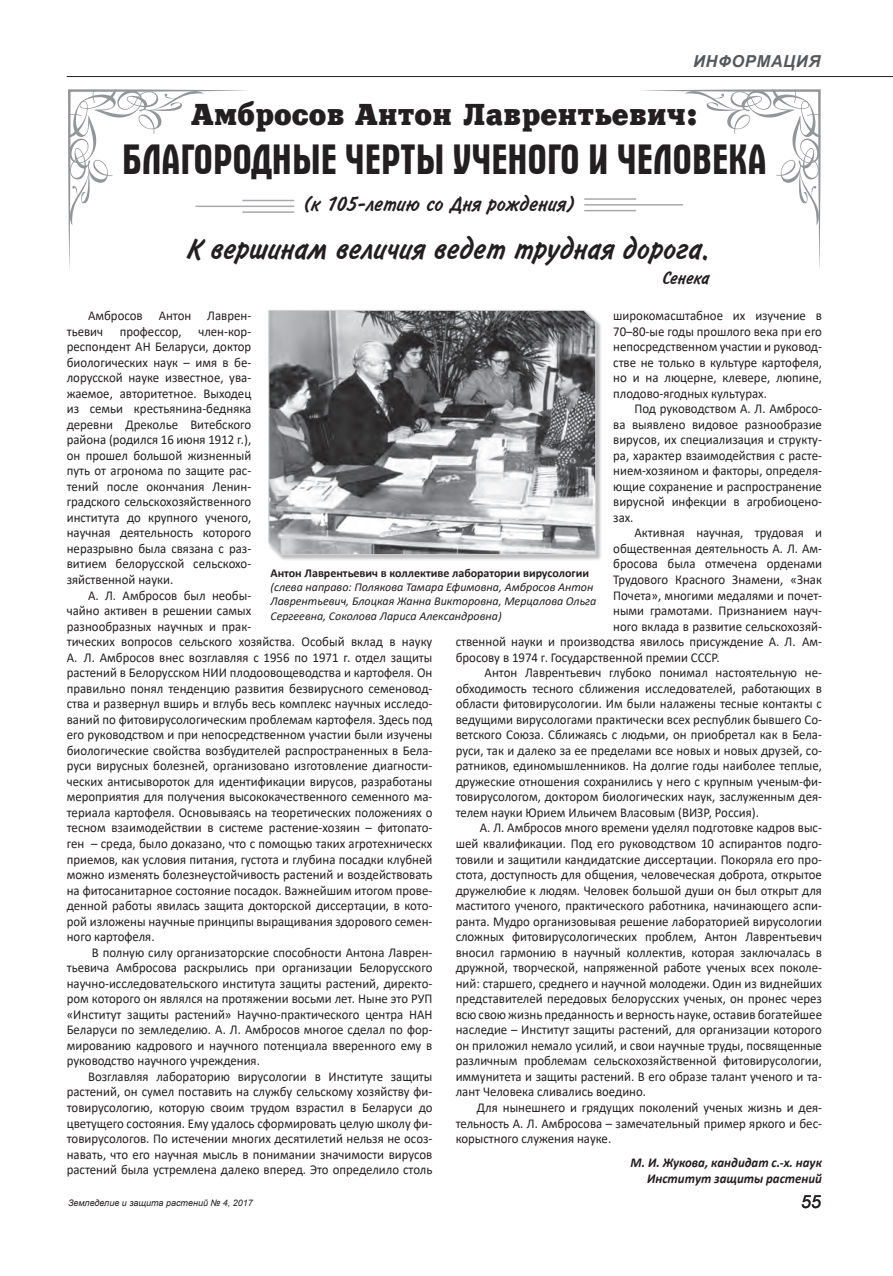
<style>
.page{position:relative;width:893px;height:1276px;background:#fff}
.page>*{position:absolute;margin:0;border:0;box-sizing:border-box;transform-origin:0 0}
.текст{font:42px "A Alterna";color:#231f20;scale:.9 1}
.текст-2{font:30px "Inform CTT";color:#231f20}
.текст-3{font:30px "Xenia CTT";color:#231f20}
.текст-4{font:21px "Inform CTT";color:#231f20}
.текст-5{font:18px "Inform CTT";color:#231f20}
.t1{font:italic 18px "Arial";color:#231f20}
.t2{font:italic 700 16.5px "Arial";letter-spacing:.035em;color:#57585a}
.текст-6{font:13.5px/15.5px "Calibri";color:#231f20;text-align:justify;scale:.95 1}
.текст-7{font:italic 700 13.5px "Calibri";color:#231f20;scale:.95 1}
.t3{font:italic 12px/14.4px "Calibri";color:#231f20}
.t4{font:italic 9px "Arial";color:#231f20}
.s1{font-weight:700;font-style:normal}
</style>
<div class="page">
<hr style="left:67px;top:76px;width:826px;height:1px;background:#231f20">
<div style="left:268px;top:310px;width:334px;height:251px;background:#231f20;opacity:.3"></div>
<svg style="left:268px;top:310px;width:329px;height:245px;background:#8d8e90"></svg>
<svg style="left:642px;top:89px;width:179px;height:180px"></svg>
<svg style="left:68px;top:89px;width:182px;height:179px"></svg>
<hr style="left:196px;top:206px;width:98px;height:1px;background:#a8a9ad">
<hr style="left:242px;top:211px;width:52px;height:2px;background:#a8a9ad">
<hr style="left:242px;top:200px;width:52px;height:1px;background:#a8a9ad">
<hr style="left:584px;top:204px;width:99px;height:2px;background:#a8a9ad">
<hr style="left:584px;top:210px;width:52px;height:1px;background:#a8a9ad">
<hr style="left:584px;top:198px;width:52px;height:2px;background:#a8a9ad">
<p class="t2" style="left:693px;top:50px;width:129px">ИНФОРМАЦИЯ</p>
<p class="текст-3" style="left:191px;top:97px;width:508px">Амбросов Антон Лаврентьевич:</p>
<p class="текст" style="left:122px;top:138px;width:718px">БЛАГОРОДНЫЕ ЧЕРТЫ УЧЕНОГО И ЧЕЛОВЕКА</p>
<p class="текст-4" style="left:302px;top:192px;width:275px">(к 105-летию со Дня рождения)</p>
<p class="текст-2" style="left:186px;top:232px;width:525px">К вершинам величия ведет трудная дорога.</p>
<p class="текст-5" style="left:662px;top:268px;width:49px">Сенека</p>
<p class="текст-6" style="left:67px;top:307px;width:196px;text-indent:21px">Амбросов Антон Лаврен&shy;тьевич профессор, член-кор&shy;респондент АН Беларуси, доктор биологических наук – имя в бе&shy;лорусской науке известное, ува&shy;жаемое, авторитетное. Выходец из семьи крестьянина-бедняка деревни Дреколье Витебского района (родился 16 июня 1912 г.), он прошел большой жизненный путь от агронома по защите рас&shy;тений после окончания Ленин&shy;градского сельскохозяйственного института до крупного ученого, научная деятельность которого неразрывно была связана с раз&shy;витием белорусской сельскохо&shy;зяйственной науки.</p>
<p class="текст-6" style="left:67px;top:587px;width:386px;text-align:left;text-indent:21px">А. Л. Амбросов был необы-<br>чайно активен в решении самых<br>разнообразных научных и прак-<br>тических вопросов сельского хозяйства. Особый вклад в науку А. Л. Амбросов внес возглавляя с 1956 по 1971 г. отдел защиты растений в Белорусском НИИ плодоовощеводства и картофеля. Он правильно понял тенденцию развития безвирусного семеновод&shy;ства и развернул вширь и вглубь весь комплекс научных исследо&shy;ваний по фитовирусологическим проблемам картофеля. Здесь под его руководством и при непосредственном участии были изучены биологические свойства возбудителей распространенных в Бела&shy;руси вирусных болезней, организовано изготовление диагности&shy;ческих антисывороток для идентификации вирусов, разработаны мероприятия для получения высококачественного семенного ма&shy;териала картофеля. Основываясь на теоретических положениях о тесном взаимодействии в системе растение-хозяин – фитопато&shy;ген – среда, было доказано, что с помощью таких агротехническх приемов, как условия питания, густота и глубина посадки клубней можно изменять болезнеустойчивость растений и воздействовать на фитосанитарное состояние посадок. Важнейшим итогом прове&shy;денной работы явилась защита докторской диссертации, в кото&shy;рой изложены научные принципы выращивания здорового семен&shy;ного картофеля.</p>
<p class="текст-6" style="left:67px;top:944px;width:386px;text-indent:25px">В полную силу организаторские способности Антона Лаврен&shy;тьевича Амбросова раскрылись при организации Белорусского научно-исследовательского института защиты растений, директо&shy;ром которого он являлся на протяжении восьми лет. Ныне это РУП «Институт защиты растений» Научно-практического центра НАН Беларуси по земледелию. А. Л. Амбросов многое сделал по фор&shy;мированию кадрового и научного потенциала вверенного ему в руководство научного учреждения.</p>
<p class="текст-6" style="left:67px;top:1068px;width:386px;text-indent:21px">Возглавляя лабораторию вирусологии в Институте защиты растений, он сумел поставить на службу сельскому хозяйству фи&shy;товирусологию, которую своим трудом взрастил в Беларуси до цветущего состояния. Ему удалось сформировать целую школу фи&shy;товирусологов. По истечении многих десятилетий нельзя не осоз&shy;навать, что его научная мысль в понимании значимости вирусов растений была устремлена далеко вперед. Это определило столь</p>
<p class="текст-6" style="left:613px;top:307px;width:221px">широкомасштабное их изучение в 70–80-ые годы прошлого века при его непосредственном участии и руковод&shy;стве не только в культуре картофеля, но и на люцерне, клевере, люпине, плодово-ягодных культурах.</p>
<p class="текст-6" style="left:613px;top:400px;width:221px;text-indent:21px">Под руководством А. Л. Амбросо&shy;ва выявлено видовое разнообразие вирусов, их специализация и структу&shy;ра, характер взаимодействия с расте&shy;нием-хозяином и факторы, определя&shy;ющие сохранение и распространение вирусной инфекции в агробиоцено&shy;зах.</p>
<p class="текст-6" style="left:634px;top:525px;width:199px">Активная научная, трудовая и</p>
<p class="текст-6" style="left:613px;top:540px;width:221px">общественная деятельность А. Л. Ам-</p>
<p class="текст-6" style="left:613px;top:556px;width:221px">бросова была отмечена орденами</p>
<p class="текст-6" style="left:613px;top:571px;width:221px">Трудового Красного Знамени, «Знак</p>
<p class="текст-6" style="left:613px;top:587px;width:221px">Почета», многими медалями и почет-</p>
<p class="текст-6" style="left:613px;top:602px;width:221px">ными грамотами. Признанием науч-</p>
<p class="текст-6" style="left:613px;top:618px;width:221px">ного вклада в развитие сельскохозяй-</p>
<p class="текст-6" style="left:456px;top:633px;width:387px">ственной науки и производства явилось присуждение А. Л. Ам-</p>
<p class="текст-6" style="left:456px;top:649px;width:280px">бросову в 1974 г. Государственной премии СССР.</p>
<p class="текст-6" style="left:456px;top:664px;width:387px;text-indent:29px">Антон Лаврентьевич глубоко понимал настоятельную не&shy;обходимость тесного сближения исследователей, работающих в области фитовирусологии. Им были налажены тесные контакты с ведущими вирусологами практически всех республик бывшего Со&shy;ветского Союза. Сближаясь с людьми, он приобретал как в Бела&shy;руси, так и далеко за ее пределами все новых и новых друзей, со&shy;ратников, единомышленников. На долгие годы наиболее теплые, дружеские отношения сохранились у него с крупным ученым-фи&shy;товирусологом, доктором биологических наук, заслуженным дея&shy;телем науки Юрием Ильичем Власовым (ВИЗР, Россия).</p>
<p class="текст-6" style="left:456px;top:820px;width:387px;text-indent:24px">А. Л. Амбросов много времени уделял подготовке кадров выс&shy;шей квалификации. Под его руководством 10 аспирантов подго&shy;товили и защитили кандидатские диссертации. Покоряла его про&shy;стота, доступность для общения, человеческая доброта, открытое дружелюбие к людям. Человек большой души он был открыт для маститого ученого, практического работника, начинающего аспи&shy;ранта. Мудро организовывая решение лабораторией вирусологии сложных фитовирусологических проблем, Антон Лаврентьевич вносил гармонию в научный коллектив, которая заключалась в дружной, творческой, напряженной работе ученых всех поколе&shy;ний: старшего, среднего и научной молодежи. Один из виднейших представителей передовых белорусских ученых, он пронес через всю свою жизнь преданность и верность науке, оставив богатейшее наследие – Институт защиты растений, для организации которого он приложил немало усилий, и свои научные труды, посвященные различным проблемам сельскохозяйственной фитовирусологии, иммунитета и защиты растений. В его образе талант ученого и та&shy;лант Человека сливались воедино.</p>
<p class="текст-6" style="left:456px;top:1099px;width:387px;text-indent:21px">Для нынешнего и грядущих поколений ученых жизнь и дея&shy;тельность А. Л. Амбросова – замечательный пример яркого и бес&shy;корыстного служения науке.</p>
<p class="текст-7" style="left:630px;top:1153px;width:203px">М. И. Жукова, кандидат с.-х. наук</p>
<p class="текст-7" style="left:647px;top:1168px;width:186px">Институт защиты растений</p>
<p class="t3" style="left:270px;top:565px;width:327px"><span class="s1">Антон Лаврентьевич в коллективе лаборатории вирусологии </span>(слева направо: Полякова Тамара Ефимовна, Амбросов Антон Лаврентьевич, Блоцкая Жанна Викторовна, Мерцалова Ольга Сергеевна, Соколова Лариса Александровна)</p>
<p class="t4" style="left:68px;top:1197px;width:186px">Земледелие и защита растений № 4, 2017</p>
<h3 class="t1" style="left:801px;top:1190px;width:22px">55</h3>
</div>
